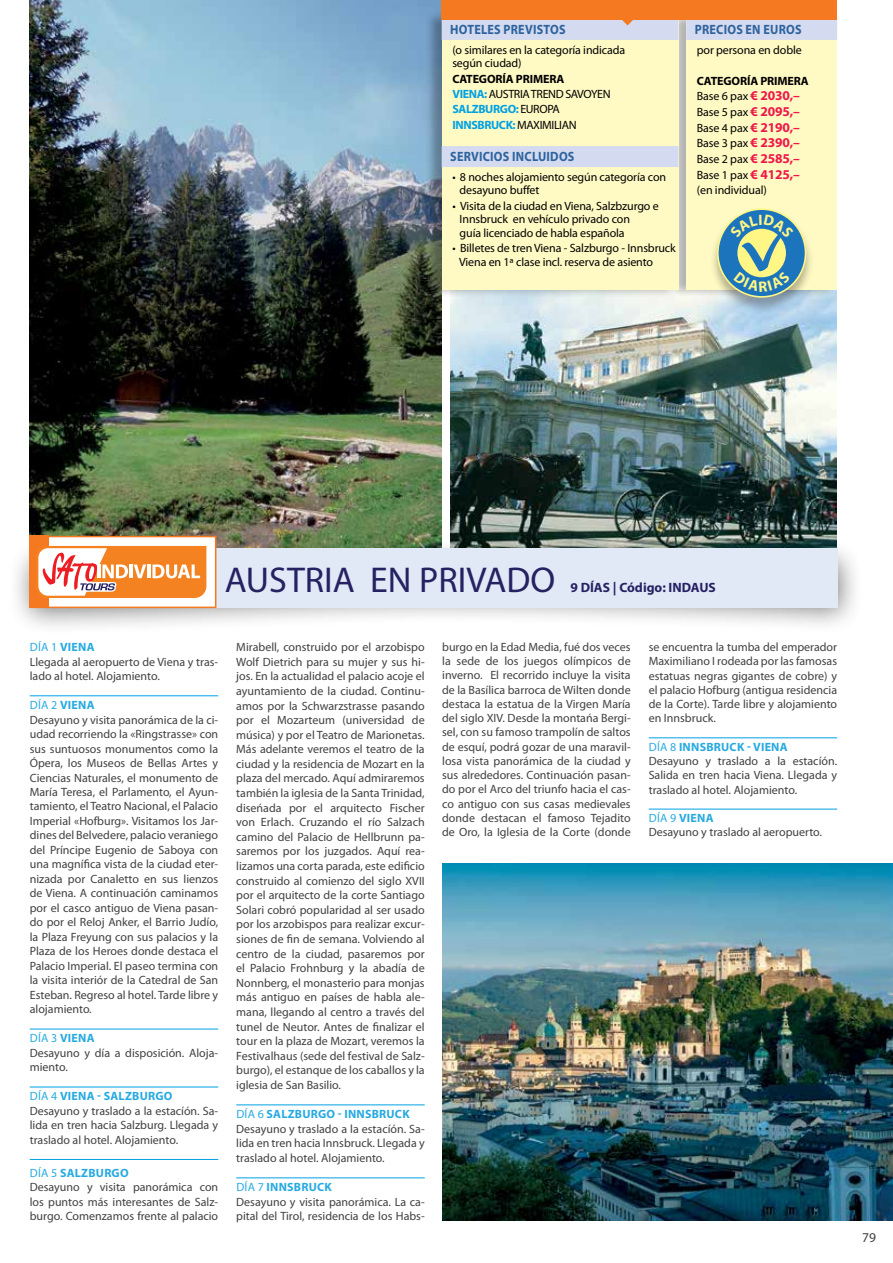
<style>
.page{position:relative;width:893px;height:1263px;background:#fff}
.page>*{position:absolute;margin:0;border:0;box-sizing:border-box;transform-origin:0 0}
.t1{font:36px "Myriad Pro";color:#262262}
.t2{font:700 13.5px "Myriad Pro";letter-spacing:.02em;color:#2d639e;scale:.9 1}
.t3{font:700 13.5px "Myriad Pro";color:#262262}
.t4{font:13.5px "Myriad Pro";color:#414042}
.t5{font:12px/14.5px "Myriad Pro";color:#414042}
.t6{font:12px/15.6px "Myriad Pro";letter-spacing:-.01em;color:#000}
.t7{font:12px/13.5px "Myriad Pro";letter-spacing:-.01em;color:#000;scale:.95 1}
.t8{font:12px/15.6px "Myriad Pro";letter-spacing:-.03em;color:#000}
.t9{font:700 12px "Myriad Pro";letter-spacing:-.01em;color:#000}
.t10{font:700 12px "Myriad Pro";color:#00a1e4}
.s1{font-weight:700;color:#00a1e4}
.s2{font-weight:700}
.s3{font-weight:700;font-size:13.5px;color:#ed184a}
.s4{color:#27aae1}
.s5{font-weight:700;color:#27aae1}
</style>
<div class="page">
<img style="left:30px;top:0;width:412px;height:538px">
<img style="left:451px;top:298px;width:386px;height:240px">
<img style="left:442px;top:863px;width:451px;height:357px">
<div style="left:8px;top:538px;width:856px;height:97px;background:#000;opacity:.5"></div>
<div style="left:670px;top:11px;width:167px;height:287px;background:#000;opacity:.3"></div>
<div style="left:686px;top:19px;width:151px;height:271px;background:#fffac4"></div>
<div style="left:686px;top:19px;width:151px;height:21px;background:#d4daef"></div>
<div style="left:425px;top:11px;width:253px;height:287px;background:#000;opacity:.3"></div>
<div style="left:442px;top:19px;width:236px;height:271px;background:#fffac4"></div>
<div style="left:442px;top:19px;width:236px;height:21px;background:#d4daef"></div>
<div style="left:442px;top:146px;width:236px;height:21px;background:#d4daef"></div>
<div style="left:441px;top:0;width:396px;height:19px;background:#f47920"></div>
<svg style="left:615px;top:19px;width:25px;height:6px"></svg>
<div style="left:30px;top:536px;width:186px;height:72px;background:#fff;border:2px solid #f47920"></div>
<div style="left:30px;top:536px;width:19px;height:72px;background:#f47920"></div>
<svg style="left:38px;top:546px;width:800px;height:62px;background:#e2d8d8"></svg>
<div style="left:709px;top:209px;width:105px;height:105px;background:#000;opacity:.3"></div>
<div style="left:718px;top:209px;width:87px;height:88px;background:#1c75bc;border-radius:50%"></div>
<div style="left:717px;top:208px;width:89px;height:90px;border:2px solid #fff685;border-radius:50%"></div>
<hr style="left:30px;top:695px;width:188px;height:1px;background:#00a1e4">
<hr style="left:30px;top:1029px;width:188px;height:1px;background:#00a1e4">
<hr style="left:30px;top:1087px;width:188px;height:1px;background:#00a1e4">
<hr style="left:30px;top:1159px;width:188px;height:1px;background:#00a1e4">
<hr style="left:236px;top:1104px;width:189px;height:1px;background:#00a1e4">
<hr style="left:236px;top:1177px;width:189px;height:1px;background:#00a1e4">
<hr style="left:649px;top:737px;width:188px;height:1px;background:#00a1e4">
<hr style="left:649px;top:809px;width:188px;height:1px;background:#00a1e4">
<svg style="left:730px;top:215px;width:64px;height:77px"></svg>
<p class="t2" style="left:450px;top:21px;width:130px">HOTELES PREVISTOS</p>
<p class="t6" style="left:452px;top:43px;width:174px;line-height:13.5px">(o similares en la categoría indicada según ciudad)</p>
<p class="t9" style="left:452px;top:71px;width:113px">CATEGORÍA PRIMERA</p>
<p class="t10" style="left:452px;top:86px;width:15px">VIENA</p>
<p class="t8" style="left:452px;top:86px;width:160px;text-indent:32px"><span class="s1">:</span> austria trend savoyen<br><span class="s1">SALZBURGO:</span>Europa<br><span class="s1">INNSBRUCK:</span> Maximilian</p>
<p class="t2" style="left:450px;top:148px;width:140px">SERVICIOS INCLUIDOS</p>
<p class="t7" style="left:460px;top:170px;width:219px;text-indent:-7px">• 8 noches alojamiento según categoría con desayuno buffet</p>
<p class="t6" style="left:460px;top:199px;width:201px;line-height:13.5px;text-indent:-7px">• Visita de la ciudad en Viena, Salzbzurgo e<br>I nnsbruck en vehículo privado con<br>guía licenciado de habla española</p>
<p class="t7" style="left:459px;top:241px;width:230px;text-indent:-7px">• Billetes de tren Viena - Salzburgo - Innsbruck<br>Viena en 1ª clase incl. reserva de asiento</p>
<p class="t2" style="left:695px;top:21px;width:120px">PRECIOS EN EUROS</p>
<p class="t6" style="left:697px;top:42px;width:106px">por persona en doble</p>
<p class="t6" style="left:697px;top:73px;width:113px"><span class="s2">CATEGORÍA PRIMERA<br></span>Base 6 pax <span class="s3">€ 2030,–<br></span>Base 5 pax <span class="s3">€ 2095,–<br></span>Base 4 pax <span class="s3">€ 2190,–<br></span>Base 3 pax <span class="s3">€ 2390,–<br></span>Base 2 pax <span class="s3">€ 2585,–<br></span>Base 1 pax <span class="s3">€ 4125,– </span>(en individual)</p>
<h1 class="t1" style="left:225px;top:557px;width:20px">AUSTRIA</h1>
<h1 class="t1" style="left:370px;top:557px;width:69px">EN PRIVADO</h1>
<p class="t3" style="left:570px;top:578px;width:147px">9 DÍAS | CÓDIGO: INDAUS</p>
<p class="t5" style="left:30px;top:640px;width:190px"><span class="s4">DÍA 1</span> <span class="s5">VIENA<br></span>Llegada al aeropuerto de Viena y tras&shy;lado al hotel. Alojamiento.</p>
<p class="t5" style="left:30px;top:697px;width:190px"><span class="s4">DÍA 2</span> <span class="s5">VIENA<br></span>Desayuno y visita panorámica de la ci&shy;udad recorriendo la «Ringstrasse» con sus suntuosos monumentos como la Ópera, los Museos de Bellas Artes y Ciencias Naturales, el monumento de María Teresa, el Parlamento, el Ayun&shy;tamiento, el Teatro Nacional, el Palacio I mperial «Hofburg». Visitamos los Jar&shy;dines del Belvedere, palacio veraniego del Príncipe Eugenio de Saboya con una magnífica vista de la ciudad eter&shy;nizada por Canaletto en sus lienzos de Viena. A continuación caminamos por el casco antiguo de Viena pasan&shy;do por el Reloj Anker, el Barrio Judío, la Plaza Freyung con sus palacios y la Plaza de los Heroes donde destaca el Palacio I mperial. El paseo termina con la visita interiór de la Catedral de San Esteban. Regreso al hotel. Tarde libre y alojamiento.</p>
<p class="t5" style="left:30px;top:1031px;width:190px"><span class="s4">DÍA 3</span> <span class="s5">VIENA<br></span>Desayuno y día a disposición. Aloja&shy;miento.</p>
<p class="t5" style="left:30px;top:1089px;width:190px"><span class="s4">DÍA 4</span> <span class="s5">VIENA - SALZBURGO<br></span>Desayuno y traslado a la estacíón. Sa&shy;lida en tren hacia Salzburg. Llegada y traslado al hotel. Alojamiento.</p>
<p class="t5" style="left:30px;top:1165px;width:190px"><span class="s4">DÍA 5</span> <span class="s5">SALZBURGO<br></span>Desayuno y visita panorámica con los puntos más interesantes de Salz&shy;burgo. Comenzamos frente al palacio</p>
<p class="t5" style="left:236px;top:640px;width:190px;text-align:justify">Mirabell, construido por el arzobispo Wolf Dietrich para su mujer y sus hi&shy;jos. En la actualidad el palacio acoje el ayuntamiento de la ciudad. Continu&shy;amos por la Schwarzstrasse pasando por el Mozarteum (universidad de música) y por el Teatro de Marionetas.<br>Más adelante veremos el teatro de la ciudad y la residencia de Mozart en la plaza del mercado. Aquí admiraremos también la iglesia de la Santa Trinidad, diseńada por el arquitecto Fischer von Erlach. Cruzando el río Salzach camino del Palacio de Hellbrunn pa&shy;saremos por los juzgados. Aquí rea&shy;lizamos una corta parada, este edificio construido al comienzo del siglo XVII por el arquitecto de la corte Santiago Solari cobró popularidad al ser usado por los arzobispos para realizar excur&shy;siones de fin de semana. Volviendo al centro de la ciudad, pasaremos por el Palacio Frohnburg y la abadía de Nonnberg, el monasterio para monjas más antiguo en países de habla ale&shy;mana, llegando al centro a través del tunel de Neutor. Antes de finalizar el tour en la plaza de Mozart, veremos la Festivalhaus (sede del festival de Salz&shy;burgo), el estanque de los caballos y la iglesia de San Basilio.</p>
<p class="t5" style="left:236px;top:1107px;width:190px"><span class="s4">DÍA 6</span> <span class="s5">SALZBURGO - INNSBRUCK </span>Desayuno y traslado a la estacíón. Sa&shy;lida en tren hacia I nnsbruck. Llegada y traslado al hotel. Alojamiento.</p>
<p class="t5" style="left:236px;top:1179px;width:190px"><span class="s4">DÍA 7</span> <span class="s5">INNSBRUCK<br></span>Desayuno y visita panorámica. La ca&shy;pital del Tirol, residencia de los Habs-</p>
<p class="t5" style="left:442px;top:640px;width:190px;text-align:justify">burgo en la Edad Media, fué dos veces la sede de los juegos olímpicos de inverno. El recorrido incluye la visita de la Basílica barroca de Wilten donde destaca la estatua de la Virgen María del siglo XIV. Desde la montańa Bergi&shy;sel, con su famoso trampolín de saltos de esquí, podrá gozar de una maravil&shy;losa vista panorámica de la ciudad y sus alrededores. Continuación pasan&shy;do por el Arco del triunfo hacia el cas&shy;co antiguo con sus casas medievales donde destacan el famoso Tejadito de Oro, la Iglesia de la Corte (donde</p>
<p class="t5" style="left:649px;top:640px;width:190px;text-align:justify">se encuentra la tumba del emperador Maximiliano I rodeada por las famosas estatuas negras gigantes de cobre) y el palacio Hofburg (antigua residencia de la Corte). Tarde libre y alojamiento en I nnsbruck.</p>
<p class="t5" style="left:649px;top:739px;width:190px"><span class="s4">DÍA 8</span> <span class="s5">INNSBRUCK - VIENA<br></span>Desayuno y traslado a la estacíón.<br>Salida en tren hacia Viena. Llegada y traslado al hotel. Alojamiento.</p>
<p class="t5" style="left:649px;top:811px;width:175px"><span class="s4">DÍA 9</span> <span class="s5">VIENA<br></span>Desayuno y traslado al aeropuerto.</p>
<p class="t4" style="left:862px;top:1229px;width:15px">79</p>
</div>
